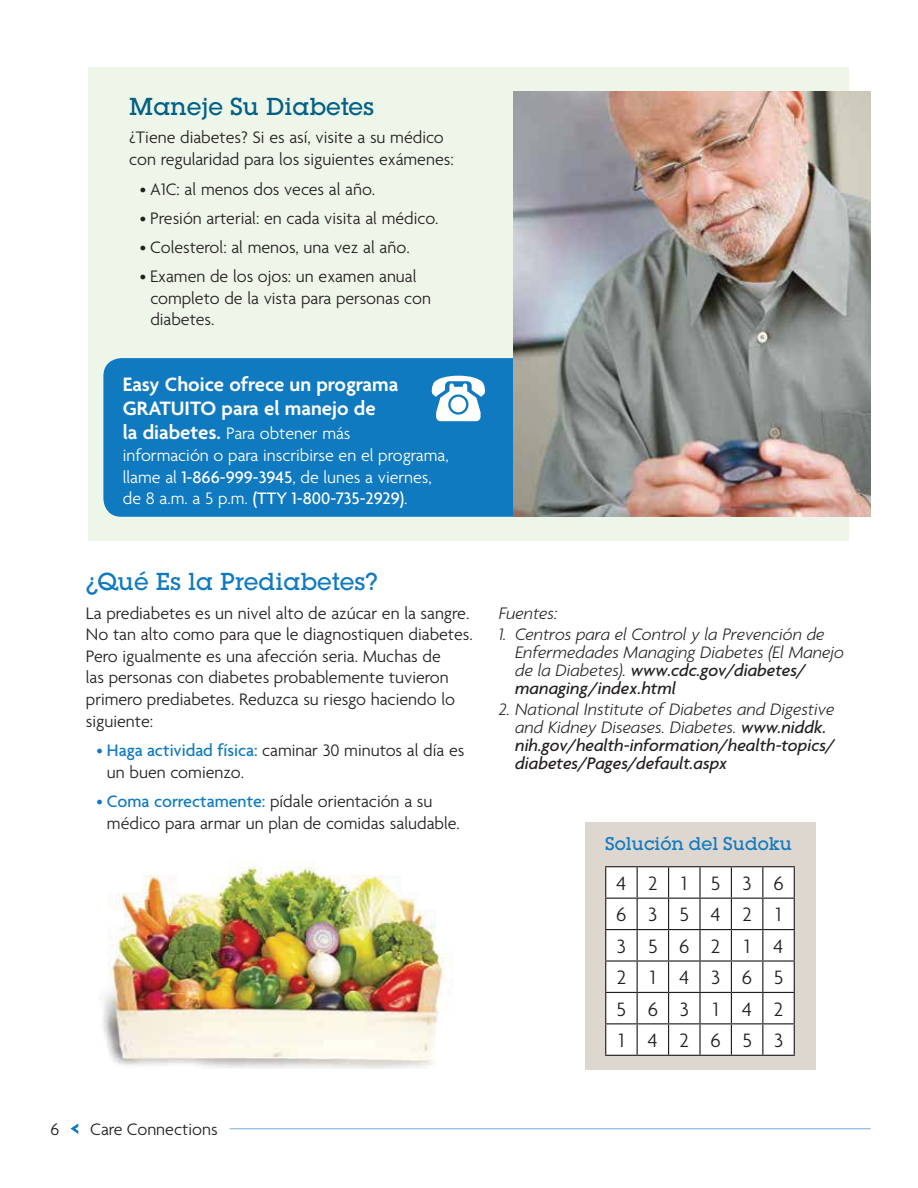
<style>
.page{position:relative;width:918px;height:1188px;background:#fff}
.page>*{position:absolute;margin:0;border:0;box-sizing:border-box;transform-origin:0 0}
.t1{font:500 24px "Lubalin Graph Std";color:#107ac0}
.t2{font:500 24px "Lubalin Graph Std";color:#006086}
.t3{font:21px/24px "Agenda OTF Semi";color:#fff}
.t4{font:21px/31.5px "Agenda OTF Lig";letter-spacing:1.04em;color:#231f20;text-align:justify}
.t5{font:18px/21.6px "Agenda OTF Lig";color:#231f20}
.t6{font:italic 18px/18px "Agenda OTF Lig";color:#231f20}
.t7{font:italic 18px/18px "Agenda OTF Med";color:#231f20}
.t8{font:18px/21.6px "Agenda OTF Lig";color:#fff}
.t9{font:18px "Agenda OTF Med";color:#fff}
.t10{font:500 18px "Lubalin Graph Std";color:#107ac0}
.s1{font-family:"Agenda OTF Semi";font-size:21px}
.s2{font-family:"Agenda OTF Med"}
.s3{font-family:"Agenda OTF Lig"}
.s4{color:#107ac0}
.s5{font-family:"Agenda OTF Med";color:#107ac0}
</style>
<div class="page">
<svg style="left:70px;top:1124px;width:8px;height:10px"></svg>
<hr style="left:230px;top:1128px;width:641px;height:1px;background:#7baddd">
<div style="left:88px;top:68px;width:761px;height:473px;background:#eef6e9"></div>
<div style="left:103px;top:358px;width:411px;height:159px;background:#107ac0"></div>
<div style="left:585px;top:822px;width:230px;height:247px;background:#ddd7d0"></div>
<div style="left:606px;top:867px;width:188px;height:188px;background:#fff"></div>
<hr style="left:605px;top:866px;width:32px;height:1px;background:#231f20">
<hr style="left:605px;top:867px;width:1px;height:31px;background:#231f20">
<hr style="left:637px;top:866px;width:32px;height:1px;background:#231f20">
<hr style="left:637px;top:867px;width:1px;height:31px;background:#231f20">
<hr style="left:669px;top:866px;width:31px;height:1px;background:#231f20">
<hr style="left:668px;top:867px;width:1px;height:31px;background:#231f20">
<hr style="left:700px;top:866px;width:31px;height:1px;background:#231f20">
<hr style="left:699px;top:867px;width:2px;height:31px;background:#231f20">
<hr style="left:731px;top:866px;width:32px;height:1px;background:#231f20">
<hr style="left:731px;top:867px;width:1px;height:31px;background:#231f20">
<hr style="left:763px;top:866px;width:32px;height:1px;background:#231f20">
<hr style="left:762px;top:867px;width:1px;height:31px;background:#231f20">
<hr style="left:794px;top:867px;width:1px;height:31px;background:#231f20">
<hr style="left:605px;top:898px;width:32px;height:1px;background:#231f20">
<hr style="left:605px;top:899px;width:1px;height:30px;background:#231f20">
<hr style="left:637px;top:898px;width:32px;height:1px;background:#231f20">
<hr style="left:637px;top:899px;width:1px;height:30px;background:#231f20">
<hr style="left:669px;top:898px;width:31px;height:1px;background:#231f20">
<hr style="left:668px;top:899px;width:1px;height:30px;background:#231f20">
<hr style="left:700px;top:898px;width:31px;height:1px;background:#231f20">
<hr style="left:699px;top:899px;width:2px;height:30px;background:#231f20">
<hr style="left:731px;top:898px;width:32px;height:1px;background:#231f20">
<hr style="left:731px;top:899px;width:1px;height:30px;background:#231f20">
<hr style="left:763px;top:898px;width:32px;height:1px;background:#231f20">
<hr style="left:762px;top:899px;width:1px;height:30px;background:#231f20">
<hr style="left:794px;top:899px;width:1px;height:30px;background:#231f20">
<hr style="left:605px;top:929px;width:32px;height:1px;background:#231f20">
<hr style="left:605px;top:930px;width:1px;height:30px;background:#231f20">
<hr style="left:637px;top:929px;width:32px;height:1px;background:#231f20">
<hr style="left:637px;top:930px;width:1px;height:30px;background:#231f20">
<hr style="left:669px;top:929px;width:31px;height:1px;background:#231f20">
<hr style="left:668px;top:930px;width:1px;height:30px;background:#231f20">
<hr style="left:700px;top:929px;width:31px;height:1px;background:#231f20">
<hr style="left:699px;top:930px;width:2px;height:30px;background:#231f20">
<hr style="left:731px;top:929px;width:32px;height:1px;background:#231f20">
<hr style="left:731px;top:930px;width:1px;height:30px;background:#231f20">
<hr style="left:763px;top:929px;width:32px;height:1px;background:#231f20">
<hr style="left:762px;top:930px;width:1px;height:30px;background:#231f20">
<hr style="left:794px;top:930px;width:1px;height:30px;background:#231f20">
<hr style="left:605px;top:960px;width:32px;height:2px;background:#231f20">
<hr style="left:605px;top:962px;width:1px;height:30px;background:#231f20">
<hr style="left:637px;top:960px;width:32px;height:2px;background:#231f20">
<hr style="left:637px;top:962px;width:1px;height:30px;background:#231f20">
<hr style="left:669px;top:960px;width:31px;height:2px;background:#231f20">
<hr style="left:668px;top:962px;width:1px;height:30px;background:#231f20">
<hr style="left:700px;top:960px;width:31px;height:2px;background:#231f20">
<hr style="left:699px;top:962px;width:2px;height:30px;background:#231f20">
<hr style="left:731px;top:960px;width:32px;height:2px;background:#231f20">
<hr style="left:731px;top:962px;width:1px;height:30px;background:#231f20">
<hr style="left:763px;top:960px;width:32px;height:2px;background:#231f20">
<hr style="left:762px;top:962px;width:1px;height:30px;background:#231f20">
<hr style="left:794px;top:962px;width:1px;height:30px;background:#231f20">
<hr style="left:605px;top:992px;width:32px;height:1px;background:#231f20">
<hr style="left:605px;top:993px;width:1px;height:30px;background:#231f20">
<hr style="left:637px;top:992px;width:32px;height:1px;background:#231f20">
<hr style="left:637px;top:993px;width:1px;height:30px;background:#231f20">
<hr style="left:669px;top:992px;width:31px;height:1px;background:#231f20">
<hr style="left:668px;top:993px;width:1px;height:30px;background:#231f20">
<hr style="left:700px;top:992px;width:31px;height:1px;background:#231f20">
<hr style="left:699px;top:993px;width:2px;height:30px;background:#231f20">
<hr style="left:731px;top:992px;width:32px;height:1px;background:#231f20">
<hr style="left:731px;top:993px;width:1px;height:30px;background:#231f20">
<hr style="left:763px;top:992px;width:32px;height:1px;background:#231f20">
<hr style="left:762px;top:993px;width:1px;height:30px;background:#231f20">
<hr style="left:794px;top:993px;width:1px;height:30px;background:#231f20">
<hr style="left:605px;top:1023px;width:32px;height:1px;background:#231f20">
<hr style="left:605px;top:1024px;width:1px;height:31px;background:#231f20">
<hr style="left:637px;top:1023px;width:32px;height:1px;background:#231f20">
<hr style="left:637px;top:1024px;width:1px;height:31px;background:#231f20">
<hr style="left:669px;top:1023px;width:31px;height:1px;background:#231f20">
<hr style="left:668px;top:1024px;width:1px;height:31px;background:#231f20">
<hr style="left:700px;top:1023px;width:31px;height:1px;background:#231f20">
<hr style="left:699px;top:1024px;width:2px;height:31px;background:#231f20">
<hr style="left:731px;top:1023px;width:32px;height:1px;background:#231f20">
<hr style="left:731px;top:1024px;width:1px;height:31px;background:#231f20">
<hr style="left:763px;top:1023px;width:32px;height:1px;background:#231f20">
<hr style="left:762px;top:1024px;width:1px;height:31px;background:#231f20">
<hr style="left:794px;top:1024px;width:1px;height:31px;background:#231f20">
<hr style="left:605px;top:1055px;width:32px;height:1px;background:#231f20">
<hr style="left:637px;top:1055px;width:63px;height:1px;background:#231f20">
<hr style="left:700px;top:1055px;width:95px;height:1px;background:#231f20">
<img style="left:514px;top:91px;width:357px;height:426px">
<svg style="left:431px;top:376px;width:55px;height:45px;background:#acd1e9"></svg>
<img style="left:103px;top:860px;width:350px;height:209px">
<h1 class="t2" style="left:129px;top:98px;width:247px">Maneje Su Diabetes</h1>
<p class="t5" style="left:129px;top:128px;width:326px">¿Tiene diabetes? Si es así, visite a su médico con regularidad para los siguientes exámenes:</p>
<p class="t5" style="left:140px;top:179px;width:237px">• A1C: al menos dos veces al año.</p>
<p class="t5" style="left:140px;top:209px;width:300px">• Presión arterial: en cada visita al médico.</p>
<p class="t5" style="left:140px;top:238px;width:271px">• Colesterol: al menos, una vez al año.</p>
<p class="t5" style="left:150px;top:267px;width:282px;text-indent:-10px">• Examen de los ojos: un examen anual completo de la vista para personas con diabetes.</p>
<p class="t3" style="left:123px;top:374px;width:277px">Easy Choice ofrece un programa<br>GRATUITO para el manejo de</p>
<p class="t8" style="left:123px;top:424px;width:327px"><span class="s1">la diabetes.</span> Para obtener más<br>información o para inscribirse en el programa, llame al <span class="s2">1-866-999-3945</span>, de lunes a viernes,</p>
<p class="t9" style="left:123px;top:491px;width:286px"><span class="s3">de 8 a.m. a 5 p.m.</span> (TTY 1-800-735-2929)<span class="s3">.</span></p>
<h1 class="t1" style="left:86px;top:573px;width:293px">¿Qué Es la Prediabetes?</h1>
<p class="t5" style="left:86px;top:603px;width:388px">La prediabetes es un nivel alto de azúcar en la sangre.<br>No tan alto como para que le diagnostiquen diabetes.<br>Pero igualmente es una afección seria. Muchas de<br>las personas con diabetes probablemente tuvieron primero prediabetes. Reduzca su riesgo haciendo lo siguiente:</p>
<p class="t5" style="left:107px;top:741px;width:359px;text-indent:-10px"><span class="s4">•</span> <span class="s5">Haga actividad física:</span> caminar 30 minutos al día es un buen comienzo.</p>
<p class="t5" style="left:107px;top:792px;width:354px;text-indent:-10px"><span class="s4">•</span> <span class="s5">Coma correctamente:</span> pídale orientación a su médico para armar un plan de comidas saludable.</p>
<p class="t6" style="left:499px;top:606px;width:60px">Fuentes:</p>
<p class="t6" style="left:515px;top:626px;width:330px;text-indent:-17px">1. Centros para el Control y la Prevención de<br>Enfermedades Managing Diabetes (El Manejo</p>
<p class="t7" style="left:515px;top:663px;width:292px"><span class="s3">de la Diabetes).</span> www.cdc.gov/diabetes/ managing/index.html</p>
<p class="t6" style="left:499px;top:701px;width:337px;text-align:center">2. National Institute of Diabetes and Digestive and Kidney Diseases. Diabetes. <span class="s2">www.niddk.</span></p>
<p class="t7" style="left:515px;top:737px;width:321px">nih.gov/health-information/health-topics/ diabetes/Pages/default.aspx</p>
<p class="t10" style="left:605px;top:837px;width:188px">Solución del Sudoku</p>
<p class="t4" style="left:616px;top:869px;width:169px">421536<br>635421<br>356214<br>214365<br>563 142<br>142653</p>
<p class="t5" style="left:50px;top:1119px;width:10px">6</p>
<p class="t5" style="left:90px;top:1120px;width:129px">Care Connections</p>
</div>
